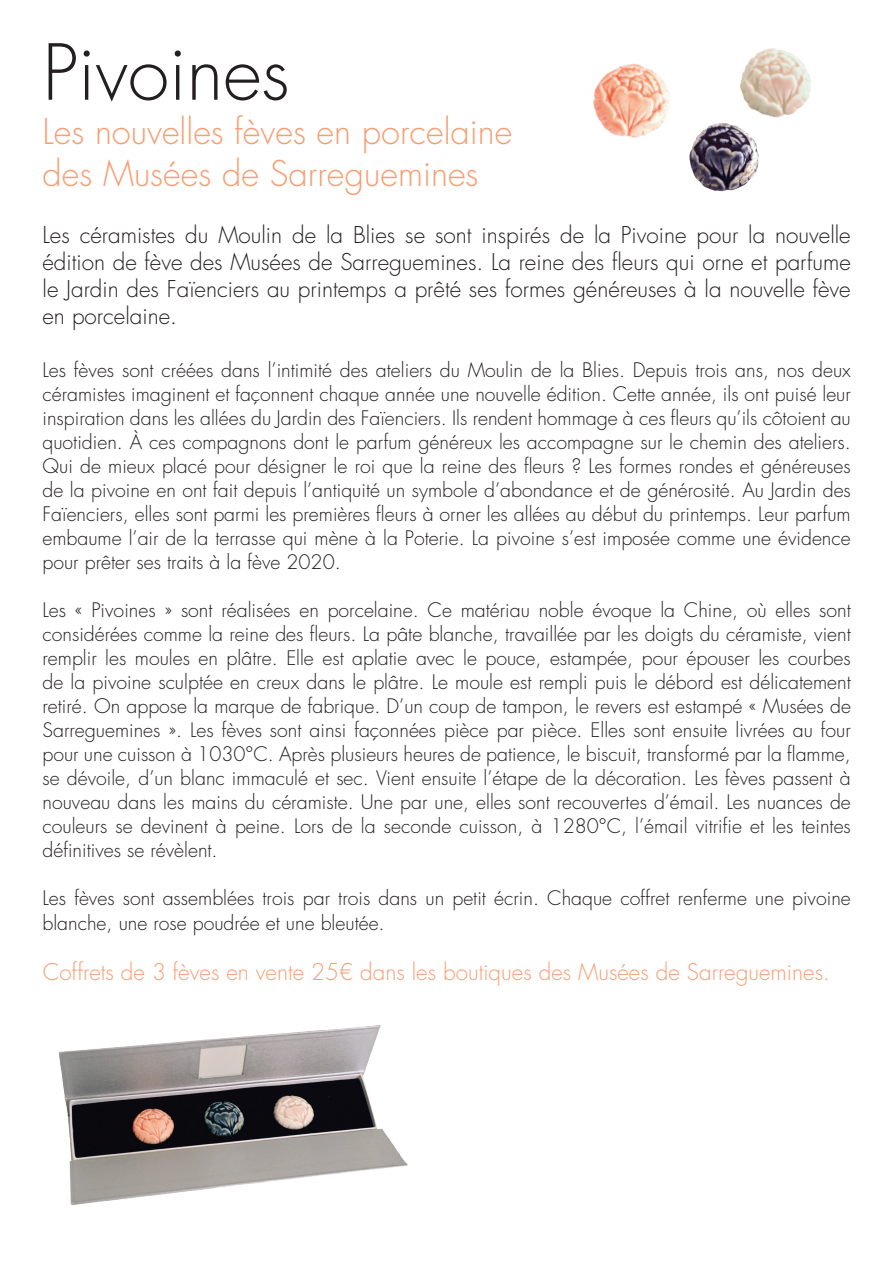
<style>
.page{position:relative;width:893px;height:1263px;background:#fff}
.page>*{position:absolute;margin:0;border:0;box-sizing:border-box;transform-origin:0 0}
.t1{font:300 75px "Futura";color:#231f20}
.t2{font:300 34.5px/41.4px "Futura";color:#f79e73}
.t3{font:300 22.5px/27px "Futura";color:#231f20;text-align:justify}
.t4{font:300 22.5px "Futura";color:#f79e73}
.t5{font:300 19.5px/24px "Futura";color:#231f20;text-align:justify}
</style>
<div class="page">
<img style="left:58px;top:1025px;width:350px;height:180px">
<img style="left:740px;top:48px;width:71px;height:67px">
<img style="left:593px;top:64px;width:76px;height:74px">
<img style="left:651px;top:103px;width:132px;height:89px">
<h1 class="t1" style="left:43px;top:27px;width:249px">Pivoines</h1>
<h2 class="t2" style="left:43px;top:112px;width:471px">Les nouvelles fèves en porcelaine des Musées de Sarreguemines</h2>
<p class="t3" style="left:43px;top:222px;width:810px">Les céramistes du Moulin de la Blies se sont inspirés de la Pivoine pour la nouvelle édition de fève des Musées de Sarreguemines. La reine des fleurs qui orne et parfume le Jardin des Faïenciers au printemps a prêté ses formes généreuses à la nouvelle fève en porcelaine.</p>
<p class="t5" style="left:43px;top:358px;width:810px">Les fèves sont créées dans l’intimité des ateliers du Moulin de la Blies. Depuis trois ans, nos deux céramistes imaginent et façonnent chaque année une nouvelle édition. Cette année, ils ont puisé leur inspiration dans les allées du Jardin des Faïenciers. Ils rendent hommage à ces fleurs qu’ils côtoient au quotidien. À ces compagnons dont le parfum généreux les accompagne sur le chemin des ateliers.<br>Qui de mieux placé pour désigner le roi que la reine des fleurs ? Les formes rondes et généreuses de la pivoine en ont fait depuis l’antiquité un symbole d’abondance et de générosité. Au Jardin des Faïenciers, elles sont parmi les premières fleurs à orner les allées au début du printemps. Leur parfum embaume l’air de la terrasse qui mène à la Poterie. La pivoine s’est imposée comme une évidence pour prêter ses traits à la fève 2020.</p>
<p class="t5" style="left:43px;top:598px;width:810px">Les « Pivoines » sont réalisées en porcelaine. Ce matériau noble évoque la Chine, où elles sont considérées comme la reine des fleurs. La pâte blanche, travaillée par les doigts du céramiste, vient remplir les moules en plâtre. Elle est aplatie avec le pouce, estampée, pour épouser les courbes de la pivoine sculptée en creux dans le plâtre. Le moule est rempli puis le débord est délicatement retiré. On appose la marque de fabrique. D’un coup de tampon, le revers est estampé « Musées de Sarreguemines ». Les fèves sont ainsi façonnées pièce par pièce. Elles sont ensuite livrées au four pour une cuisson à 1030°C. Après plusieurs heures de patience, le biscuit, transformé par la flamme, se dévoile, d’un blanc immaculé et sec. Vient ensuite l’étape de la décoration. Les fèves passent à nouveau dans les mains du céramiste. Une par une, elles sont recouvertes d’émail. Les nuances de couleurs se devinent à peine. Lors de la seconde cuisson, à 1280°C, l’émail vitrifie et les teintes définitives se révèlent.</p>
<p class="t5" style="left:43px;top:886px;width:810px;line-height:25.2px">Les fèves sont assemblées trois par trois dans un petit écrin. Chaque coffret renferme une pivoine blanche, une rose poudrée et une bleutée.</p>
<p class="t4" style="left:43px;top:958px;width:789px">Coffrets de 3 fèves en vente 25€ dans les boutiques des Musées de Sarreguemines.</p>
</div>
